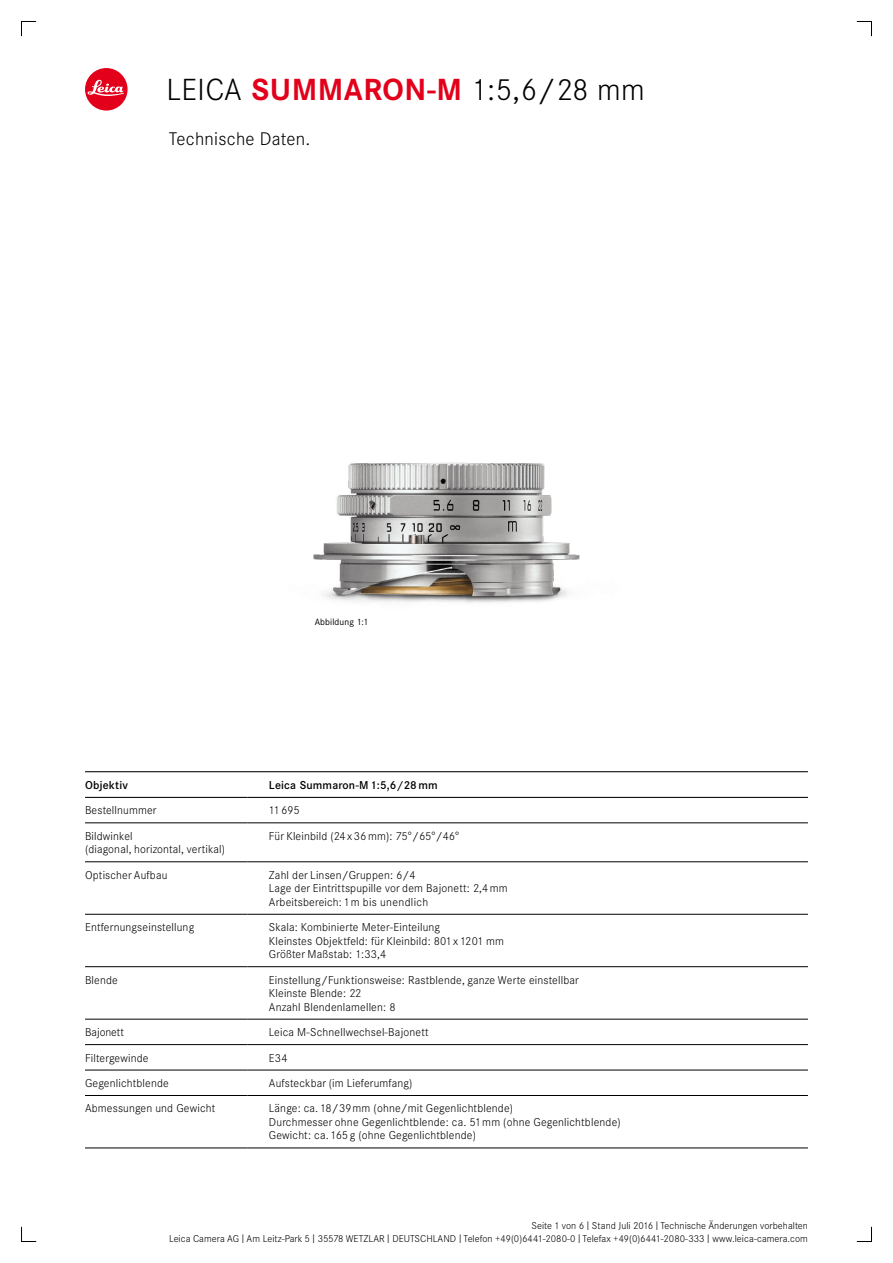
<style>
.page{position:relative;width:893px;height:1263px;background:#fff}
.page>*{position:absolute;margin:0;border:0;box-sizing:border-box;transform-origin:0 0}
.t1{font:300 30px "Corporate SBQ";letter-spacing:.015em;color:#000}
.t2{font:300 18px "Corporate SBQ";letter-spacing:.015em;color:#000}
.t3{font:300 11.25px/13.5px "Corporate SBQ";letter-spacing:.015em;color:#000}
.t4{font:500 11.25px "Corporate SBQ";letter-spacing:.015em;color:#000}
.t5{font:300 11.25px "Corporate SBQ";letter-spacing:-.005em;color:#000}
.t6{font:300 9.75px/12.8px "Corporate SBQ";letter-spacing:.005em;color:#000;text-align:right}
.t7{font:9px "Corporate SBQ";letter-spacing:.015em;color:#000}
.s1{font-weight:700;color:#e2001a}
.s2{font-size:12.15px}
</style>
<div class="page">
<svg style="left:21px;top:21px;width:16px;height:16px"></svg>
<svg style="left:21px;top:1226px;width:16px;height:16px"></svg>
<svg style="left:856px;top:1226px;width:16px;height:16px"></svg>
<svg style="left:856px;top:21px;width:16px;height:16px"></svg>
<div style="left:85px;top:68px;width:43px;height:43px;background:#e2001a;border-radius:50%"></div>
<svg style="left:87px;top:80px;width:37px;height:16px"></svg>
<hr style="left:85px;top:797px;width:163px;height:1px;background:#000">
<hr style="left:248px;top:797px;width:560px;height:1px;background:#000">
<hr style="left:85px;top:822px;width:163px;height:1px;background:#000">
<hr style="left:248px;top:822px;width:560px;height:1px;background:#000">
<hr style="left:85px;top:861px;width:163px;height:1px;background:#000">
<hr style="left:248px;top:861px;width:560px;height:1px;background:#000">
<hr style="left:85px;top:914px;width:163px;height:1px;background:#000">
<hr style="left:248px;top:914px;width:560px;height:1px;background:#000">
<hr style="left:85px;top:966px;width:163px;height:1px;background:#000">
<hr style="left:248px;top:966px;width:560px;height:1px;background:#000">
<hr style="left:85px;top:1019px;width:163px;height:1px;background:#000">
<hr style="left:248px;top:1019px;width:560px;height:1px;background:#000">
<hr style="left:85px;top:1044px;width:163px;height:1px;background:#000">
<hr style="left:248px;top:1044px;width:560px;height:1px;background:#000">
<hr style="left:85px;top:1070px;width:163px;height:1px;background:#000">
<hr style="left:248px;top:1070px;width:560px;height:1px;background:#000">
<hr style="left:85px;top:1095px;width:163px;height:1px;background:#000">
<hr style="left:248px;top:1095px;width:560px;height:1px;background:#000">
<hr style="left:85px;top:1148px;width:163px;height:1px;background:#000">
<hr style="left:248px;top:1148px;width:560px;height:1px;background:#000">
<hr style="left:85px;top:771px;width:723px;height:1px;background:#000">
<img style="left:313px;top:462px;width:267px;height:141px">
<h1 class="t1" style="left:166px;top:72px;width:480px">LEICA <span class="s1">SUMMARON-M</span> 1:5,6/28 mm</h1>
<h2 class="t2" style="left:169px;top:129px;width:143px">Technische Daten.</h2>
<p class="t7" style="left:315px;top:616px;width:55px">Abbildung 1:1</p>
<p class="t4" style="left:85px;top:778px;width:45px">Objektiv</p>
<p class="t4" style="left:269px;top:778px;width:170px">Leica Summaron-M 1:5,6/28 mm</p>
<p class="t3" style="left:85px;top:804px;width:73px">Bestellnummer</p>
<p class="t3" style="left:269px;top:804px;width:32px">11695</p>
<p class="t3" style="left:85px;top:829px;width:141px">Bildwinkel<br>(diagonal, horizontal, vertikal)</p>
<p class="t3" style="left:269px;top:829px;width:192px">Für Kleinbild (24x 36mm): 75°/65°/46°</p>
<p class="t3" style="left:85px;top:868px;width:84px">Optischer Aufbau</p>
<p class="t3" style="left:269px;top:868px;width:240px">Zahl der Linsen/Gruppen: 6/4<br>Lage der Eintrittspupille vor dem Bajonett: 2,4mm<br>Arbeitsbereich: 1m bis unendlich</p>
<p class="t3" style="left:85px;top:921px;width:111px">Entfernungseinstellung</p>
<p class="t3" style="left:269px;top:921px;width:236px">Skala: Kombinierte Meter-Einteilung<br>Kleinstes Objektfeld: für Kleinbild: 801x 1201 mm<br>Größter Maßstab: 1:33,4</p>
<p class="t3" style="left:85px;top:973px;width:34px">Blende</p>
<p class="t3" style="left:269px;top:973px;width:311px">Einstellung/Funktionsweise: Rastblende, ganze Werte einstellbar<br>Kleinste Blende: 22<br>Anzahl Blendenlamellen: 8</p>
<p class="t5" style="left:85px;top:1026px;width:40px">Bajonett</p>
<p class="t3" style="left:269px;top:1025px;width:161px">Leica M-Schnellwechsel-Bajonett</p>
<p class="t3" style="left:85px;top:1051px;width:65px">Filtergewinde</p>
<p class="t3" style="left:269px;top:1051px;width:20px">E34</p>
<p class="t3" style="left:85px;top:1076px;width:85px">Gegenlichtblende</p>
<p class="t3" style="left:269px;top:1076px;width:145px">Aufsteckbar (im Lieferumfang)</p>
<p class="t3" style="left:85px;top:1102px;width:132px">Abmessungen und Gewicht</p>
<p class="t3" style="left:269px;top:1102px;width:353px">Länge: ca. 18/39mm (ohne/mit Gegenlichtblende)<br>Durchmesser ohne Gegenlichtblende: ca. 51mm (ohne Gegenlichtblende)<br>Gewicht: ca. 165 g (ohne Gegenlichtblende)</p>
<p class="t6" style="left:169px;top:1219px;width:640px">Seite 1 von 6 <span class="s2">I</span> Stand Juli 2016 <span class="s2">I</span> Technische Änderungen vorbehalten<br>Leica Camera AG <span class="s2">I</span> Am Leitz-Park 5 <span class="s2">I</span> 35578 WETZLAR <span class="s2">I</span> DEUTSCHLAND <span class="s2">I</span> Telefon +49(0)6441-2080-0 <span class="s2">I</span> Telefax +49(0)6441-2080-333 <span class="s2">I</span> www.leica-camera.com</p>
</div>
